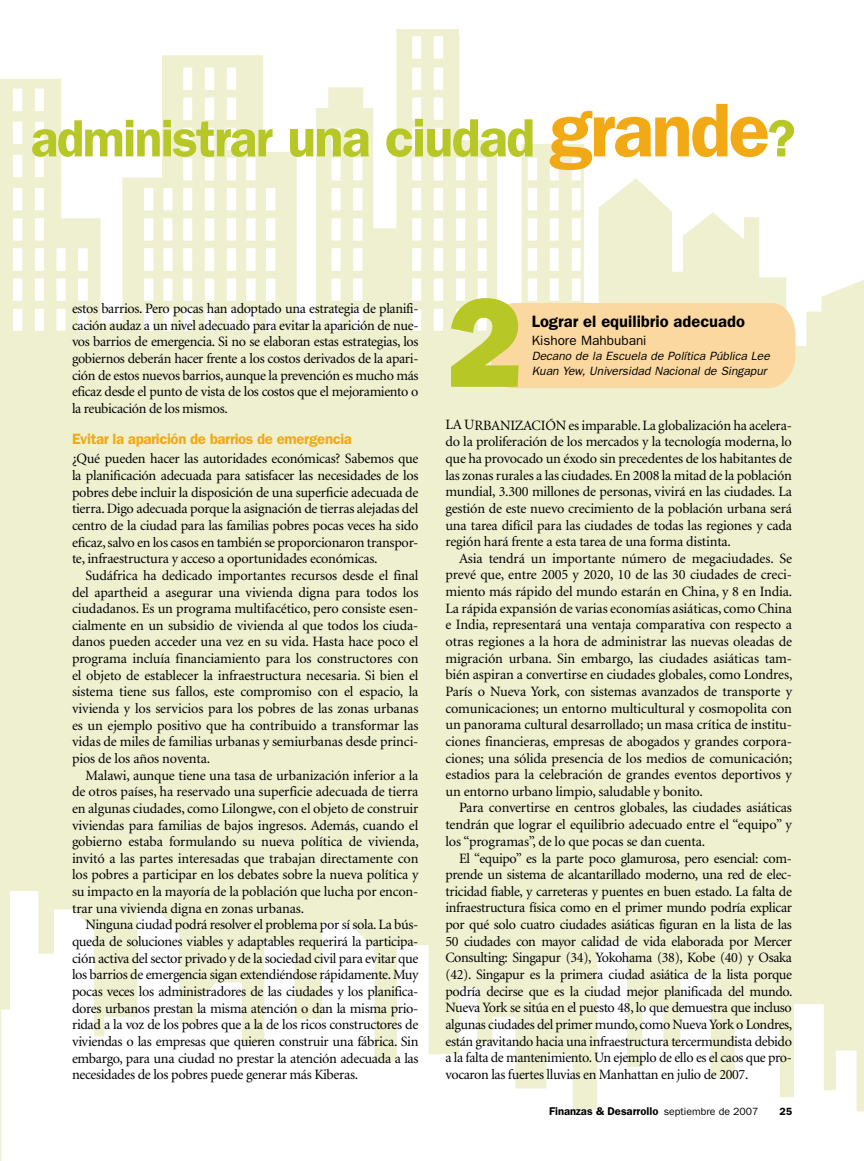
<style>
.page{position:relative;width:864px;height:1161px;background:#fff}
.page>*{position:absolute;margin:0;border:0;box-sizing:border-box;transform-origin:0 0}
.t1{font:800 127.5px "Franklin Gothic";color:#b7c726}
.t2{font:600 52.5px "Franklin Gothic";letter-spacing:-.035em;color:#b7c726}
.t3{font:600 16.5px "Franklin Gothic";color:#000}
.t4{font:600 15px "Franklin Gothic";letter-spacing:-.025em;color:#f2a916}
.t5{font:14.25px/16.6px "Minion";letter-spacing:-.015em;color:#000;text-align:justify}
.t6{font:13.5px "Franklin Gothic";color:#000}
.t7{font:italic 12px/15px "Franklin Gothic";color:#000}
.t8{font:600 11.25px "Franklin Gothic";color:#000}
.t9{font:600 10.5px "Franklin Gothic";color:#000}
.s1{font-size:54px}
.s2{font-size:76.5px;color:#f2a916}
.s3{font-weight:400;font-size:10.5px}
</style>
<div class="page">
<div style="left:0;top:359px;width:864px;height:802px;background:#eef0d0"></div>
<img style="left:1px;top:891px;width:863px;height:270px">
<img style="left:0;top:29px;width:864px;height:331px">
<div style="left:491px;top:303px;width:304px;height:85px;background:#fbd8a0"></div>
<h2 class="t2" style="left:31px;top:107px;width:766px">administrar <span class="s1">una ciudad</span> <span class="s2">grande</span>?</h2>
<p class="t5" style="left:72px;top:301px;width:348px">estos barrios. Pero pocas han adoptado una estrategia de planifi&shy;cación audaz a un nivel adecuado para evitar la aparición de nue&shy;vos barrios de emergencia. Si no se elaboran estas estrategias, los gobiernos deberán hacer frente a los costos derivados de la apari&shy;ción de estos nuevos barrios, aunque la prevención es mucho más eficaz desde el punto de vista de los costos que el mejoramiento o la reubicación de los mismos.</p>
<p class="t4" style="left:72px;top:430px;width:282px">Evitar la aparición de barrios de emergencia</p>
<p class="t5" style="left:72px;top:451px;width:348px">¿Qué pueden hacer las autoridades económicas? Sabemos que la planificación adecuada para satisfacer las necesidades de los pobres debe incluir la disposición de una superficie adecuada de tierra. Digo adecuada porque la asignación de tierras alejadas del centro de la ciudad para las familias pobres pocas veces ha sido eficaz, salvo en los casos en también se proporcionaron transpor&shy;te, infraestructura y acceso a oportunidades económicas.</p>
<p class="t5" style="left:72px;top:568px;width:348px;text-indent:13px">Sudáfrica ha dedicado importantes recursos desde el final del apartheid a asegurar una vivienda digna para todos los ciudadanos. Es un programa multifacético, pero consiste esen&shy;cialmente en un subsidio de vivienda al que todos los ciuda&shy;danos pueden acceder una vez en su vida. Hasta hace poco el programa incluía financiamiento para los constructores con el objeto de establecer la infraestructura necesaria. Si bien el sistema tiene sus fallos, este compromiso con el espacio, la vivienda y los servicios para los pobres de las zonas urbanas es un ejemplo positivo que ha contribuido a transformar las vidas de miles de familias urbanas y semiurbanas desde princi&shy;pios de los años noventa.</p>
<p class="t5" style="left:72px;top:767px;width:348px;text-indent:13px">Malawi, aunque tiene una tasa de urbanización inferior a la de otros países, ha reservado una superficie adecuada de tierra en algunas ciudades, como Lilongwe, con el objeto de construir viviendas para familias de bajos ingresos. Además, cuando el gobierno estaba formulando su nueva política de vivienda, invitó a las partes interesadas que trabajan directamente con los pobres a participar en los debates sobre la nueva política y su impacto en la mayoría de la población que lucha por encon&shy;trar una vivienda digna en zonas urbanas.</p>
<p class="t5" style="left:72px;top:917px;width:348px;text-indent:13px">Ninguna ciudad podrá resolver el problema por sí sola. La bús&shy;queda de soluciones viables y adaptables requerirá la participa&shy;ción activa del sector privado y de la sociedad civil para evitar que los barrios de emergencia sigan extendiéndose rápidamente. Muy pocas veces los administradores de las ciudades y los planifica&shy;dores urbanos prestan la misma atención o dan la misma prio&shy;ridad a la voz de los pobres que a la de los ricos constructores de viviendas o las empresas que quieren construir una fábrica. Sin embargo, para una ciudad no prestar la atención adecuada a las necesidades de los pobres puede generar más Kiberas.</p>
<h1 class="t1" style="left:447px;top:268px;width:78px">2</h1>
<p class="t3" style="left:532px;top:311px;width:215px">Lograr el equilibrio adecuado</p>
<p class="t6" style="left:532px;top:332px;width:116px">Kishore Mahbubani</p>
<p class="t7" style="left:532px;top:348px;width:240px">Decano de la Escuela de Política Pública Lee<br>Kuan Yew, Universidad Nacional de Singapur</p>
<p class="t5" style="left:446px;top:417px;width:348px;text-indent:100px">ón es imparable. La globalización ha acelera&shy;do la proliferación de los mercados y la tecnología moderna, lo que ha provocado un éxodo sin precedentes de los habitantes de las zonas rurales a las ciudades. En 2008 la mitad de la población mundial, 3.300 millones de personas, vivirá en las ciudades. La gestión de este nuevo crecimiento de la población urbana será una tarea difícil para las ciudades de todas las regiones y cada región hará frente a esta tarea de una forma distinta.</p>
<p class="t5" style="left:446px;top:550px;width:348px;text-indent:13px">Asia tendrá un importante número de megaciudades. Se prevé que, entre 2005 y 2020, 10 de las 30 ciudades de creci&shy;miento más rápido del mundo estarán en China, y 8 en India.<br>La rápida expansión de varias economías asiáticas, como China e India, representará una ventaja comparativa con respecto a otras regiones a la hora de administrar las nuevas oleadas de migración urbana. Sin embargo, las ciudades asiáticas tam&shy;bién aspiran a convertirse en ciudades globales, como Londres, París o Nueva York, con sistemas avanzados de transporte y comunicaciones; un entorno multicultural y cosmopolita con un panorama cultural desarrollado; un masa crítica de institu&shy;ciones financieras, empresas de abogados y grandes corpora&shy;ciones; una sólida presencia de los medios de comunicación; estadios para la celebración de grandes eventos deportivos y un entorno urbano limpio, saludable y bonito.</p>
<p class="t5" style="left:446px;top:800px;width:348px;text-indent:13px">Para convertirse en centros globales, las ciudades asiáticas tendrán que lograr el equilibrio adecuado entre el “equipo” y los “programas”, de lo que pocas se dan cuenta.</p>
<p class="t5" style="left:445px;top:850px;width:348px;text-indent:14px">El “equipo” es la parte poco glamurosa, pero esencial: com&shy;prende un sistema de alcantarillado moderno, una red de elec&shy;tricidad fiable, y carreteras y puentes en buen estado. La falta de infraestructura física como en el primer mundo podría explicar por qué solo cuatro ciudades asiáticas figuran en la lista de las 50 ciudades con mayor calidad de vida elaborada por Mercer Consulting: Singapur (34), Yokohama (38), Kobe (40) y Osaka (42). Singapur es la primera ciudad asiática de la lista porque podría decirse que es la ciudad mejor planificada del mundo.<br>Nueva York se sitúa en el puesto 48, lo que demuestra que incluso algunas ciudades del primer mundo, como Nueva York o Londres, están gravitando hacia una infraestructura tercermundista debido a la falta de mantenimiento. Un ejemplo de ello es el caos que pro&shy;vocaron las fuertes lluvias en Manhattan en julio de 2007.</p>
<p class="t8" style="left:549px;top:1105px;width:211px">Finanzas &amp; Desarrollo <span class="s3">septiembre de 2007</span></p>
<p class="t9" style="left:779px;top:1106px;width:14px">25</p>
<p class="t5" style="left:446px;top:417px;width:21px">La urbanizaci</p>
</div>
